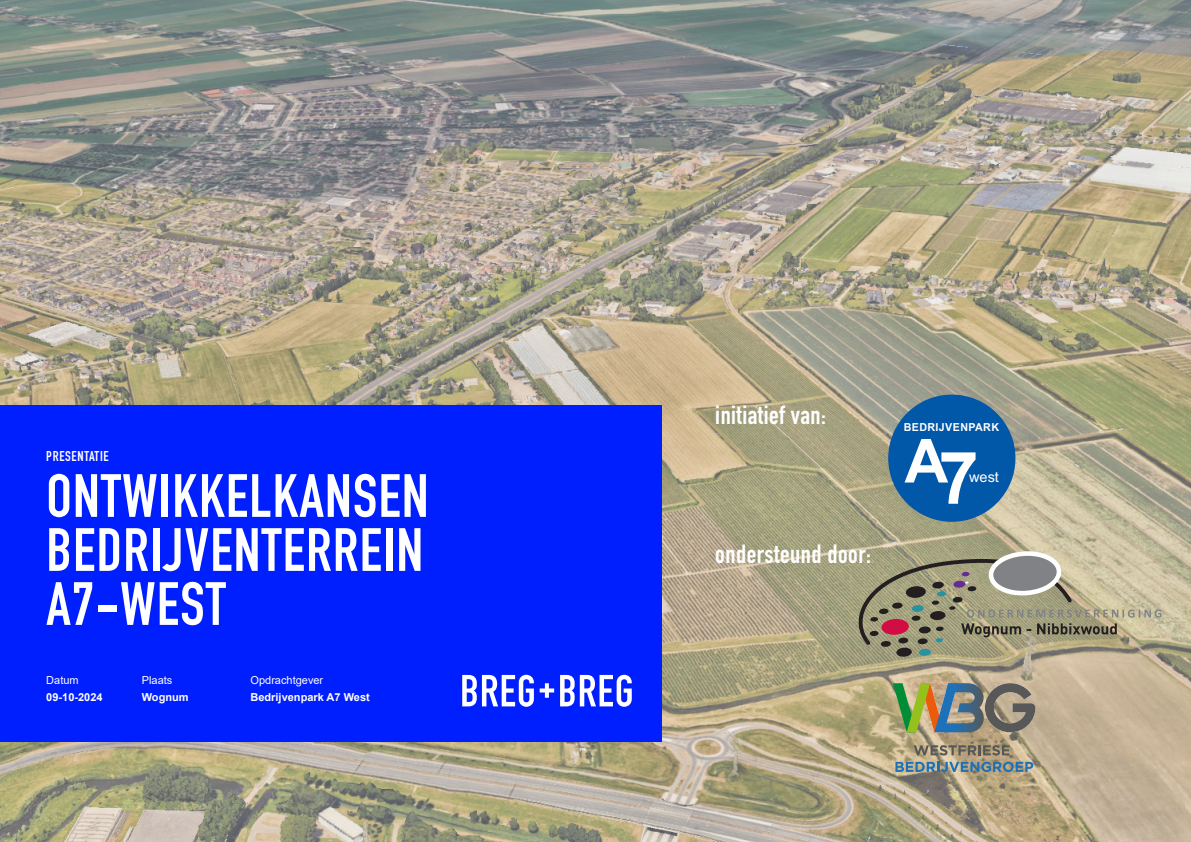
<style>
.page{position:relative;width:1191px;height:842px;background:#fff}
.page>*{position:absolute;margin:0;border:0;box-sizing:border-box;transform-origin:0 0}
.t1{font:700 60.8px "Arial";color:#fff}
.t2{font:60px/54px "DIN Engschrift Std";letter-spacing:.02em;color:#fff;text-align:justify}
.t3{font:26px "DIN Engschrift Std";letter-spacing:.02em;color:#fff}
.t4{font:14.5px "Arial";color:#fff}
.t5{font:14px "DIN Engschrift Std";letter-spacing:.05em;color:#fff}
.t6{font:700 11px "Arial";color:#fff}
.t7{font:11px "Arial";color:#fff}
.t8{font:700 11px "Arial";letter-spacing:.035em;color:#fff}
.s1{font-size:72.6px}
</style>
<div class="page">
<img style="left:0;top:0;width:1191px;height:842px">
<div style="left:0;top:405px;width:662px;height:337px;background:#001fff"></div>
<svg style="left:560px;top:675px;width:14px;height:31px"></svg>
<svg style="left:580px;top:675px;width:52px;height:32px"></svg>
<svg style="left:462px;top:675px;width:92px;height:32px"></svg>
<svg style="left:893px;top:683px;width:142px;height:49px;background:#868d75"></svg>
<svg style="left:913px;top:745px;width:96px;height:10px"></svg>
<svg style="left:895px;top:762px;width:138px;height:10px"></svg>
<div style="left:888px;top:395px;width:127px;height:127px;background:#0157a8;border-radius:50%"></div>
<svg style="left:858px;top:551px;width:303px;height:106px;background:#a49d83"></svg>
<p class="t5" style="left:46px;top:448px;width:64px">PRESENTATIE</p>
<p class="t2" style="left:46px;top:469px;width:384px">ONTWIKKELKANSEN BEDRIJVENTERREIN A7-WEST</p>
<p class="t7" style="left:46px;top:673px;width:34px">Datum</p>
<p class="t6" style="left:46px;top:689px;width:58px">09-10-2024</p>
<p class="t7" style="left:142px;top:673px;width:32px">Plaats</p>
<p class="t6" style="left:142px;top:689px;width:48px">Wognum</p>
<p class="t7" style="left:250px;top:673px;width:74px">Opdrachtgever</p>
<p class="t6" style="left:250px;top:689px;width:121px">Bedrijvenpark A7 West</p>
<p class="t3" style="left:715px;top:400px;width:112px">initiatief van:</p>
<p class="t3" style="left:715px;top:539px;width:157px">ondersteund door:</p>
<p class="t8" style="left:903px;top:420px;width:97px">BEDRIJVENPARK</p>
<p class="t1" style="left:904px;top:418px;width:76px">A<span class="s1">7</span></p>
<p class="t4" style="left:969px;top:467px;width:31px">west</p>
</div>
